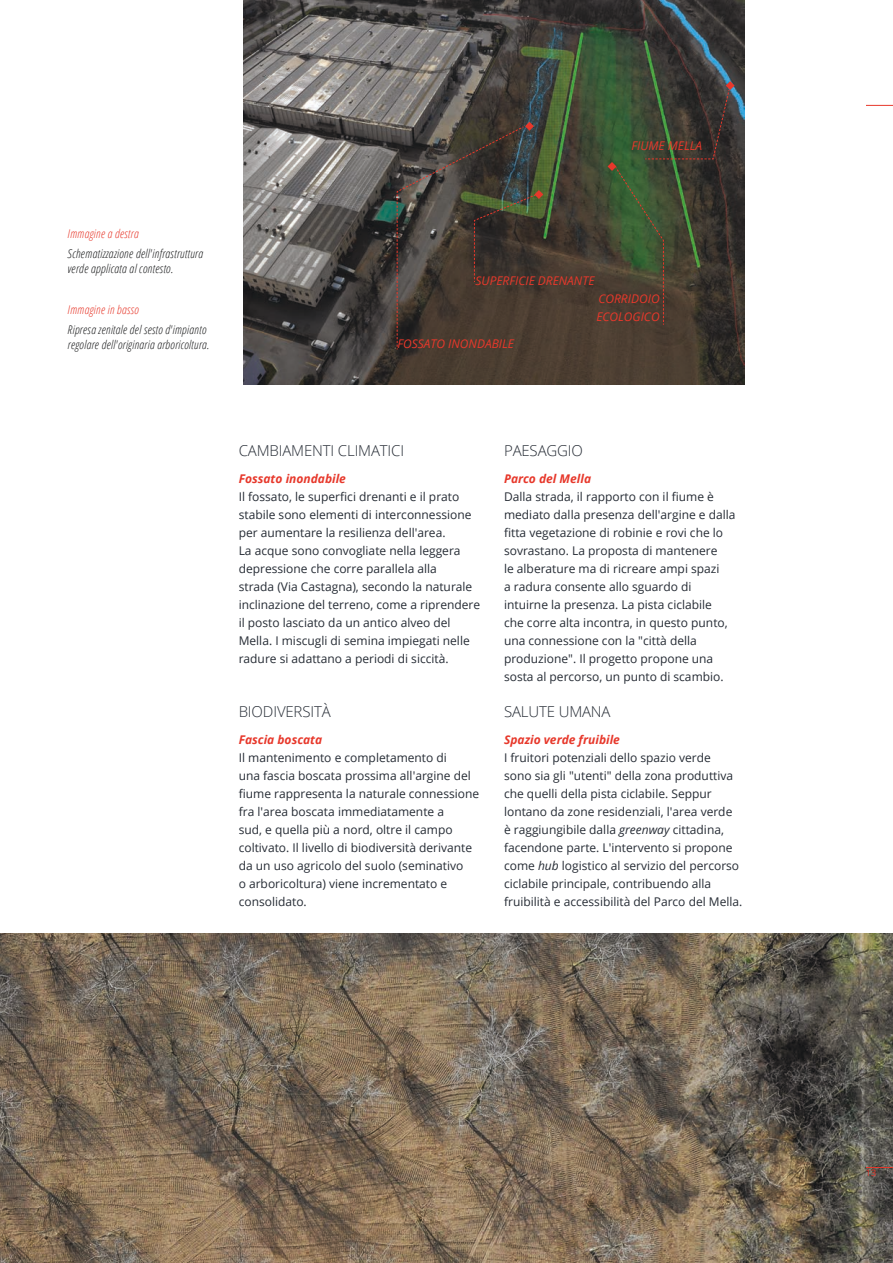
<style>
.page{position:relative;width:893px;height:1263px;background:#fff}
.page>*{position:absolute;margin:0;border:0;box-sizing:border-box;transform-origin:0 0}
.t1{font:300 15px "Open Sans";letter-spacing:-.01em;color:#262c35}
.t2{font:italic 300 condensed 12.15px/15.1px "Open Sans";letter-spacing:.02em;color:#1d1e1f}
.t3{font:12px/18px "Open Sans 2";color:#262c35}
.t4{font:italic 300 condensed 12px/15px "Open Sans";letter-spacing:.02em;color:#1d1e1f}
.t5{font:12px/18px "Open Sans Italic 2";color:#e7382b}
.t6{font:12px "Open Sans Bold Italic 2";color:#e7382b}
.t7{font:12px "Open Sans";color:#262c35}
.t8{font:italic 300 condensed 12px "Open Sans";letter-spacing:.02em;color:#e7382b}
.t9{font:9px "Open Sans";color:#e7382b}
.s1{font-family:"Open Sans Italic 2"}
.s2{font-family:"Open Sans"}
</style>
<div class="page">
<img style="left:243px;top:0;width:502px;height:384px">
<img style="left:0;top:933px;width:893px;height:330px">
<svg style="left:866px;top:105px;width:27px;height:1px"></svg>
<svg style="left:866px;top:1167px;width:27px;height:1px"></svg>
<svg style="left:396px;top:122px;width:147px;height:228px;background:#453e36"></svg>
<svg style="left:608px;top:81px;width:127px;height:244px;background:#3e4331"></svg>
<p class="t8" style="left:68px;top:225px;width:73px">Immagine a destra</p>
<p class="t2" style="left:68px;top:246px;width:137px">Schematizzazione dell'infrastruttura verde applicata al contesto.</p>
<p class="t8" style="left:68px;top:301px;width:73px">Immagine in basso</p>
<p class="t4" style="left:68px;top:322px;width:143px">Ripresa zenitale del sesto d'impianto regolare dell'originaria arboricoltura.</p>
<p class="t5" style="left:632px;top:136px;width:72px">FIUME MELLA</p>
<p class="t5" style="left:476px;top:271px;width:120px">SUPERFICIE DRENANTE</p>
<p class="t5" style="left:398px;top:334px;width:118px">FOSSATO INONDABILE</p>
<p class="t5" style="left:596px;top:289px;width:65px">CORRIDOIO<br>ECOLOGICO</p>
<p class="t1" style="left:239px;top:440px;width:167px">CAMBIAMENTI CLIMATICI</p>
<p class="t6" style="left:239px;top:470px;width:109px">Fossato inondabile</p>
<p class="t3" style="left:239px;top:487px;width:243px">Il fossato, le superfici drenanti e il prato stabile sono elementi di interconnessione per aumentare la resilienza dell'area.<br>La acque sono convogliate nella leggera depressione che corre parallela alla<br>strada (Via Castagna), secondo la naturale inclinazione del terreno, come a riprendere il posto lasciato da un antico alveo del Mella. I miscugli di semina impiegati nelle radure si adattano a periodi di siccità.</p>
<p class="t1" style="left:504px;top:440px;width:80px">PAESAGGIO</p>
<p class="t6" style="left:504px;top:470px;width:89px">Parco del Mella</p>
<p class="t3" style="left:504px;top:487px;width:233px">Dalla strada, il rapporto con il fiume è mediato dalla presenza dell'argine e dalla fitta vegetazione di robinie e rovi che lo sovrastano. La proposta di mantenere<br>le alberature ma di ricreare ampi spazi<br>a radura consente allo sguardo di intuirne la presenza. La pista ciclabile<br>che corre alta incontra, in questo punto, una connessione con la "città della produzione". Il progetto propone una sosta al percorso, un punto di scambio.</p>
<p class="t1" style="left:239px;top:701px;width:94px">BIODIVERSITÀ</p>
<p class="t1" style="left:504px;top:701px;width:108px">SALUTE UMANA</p>
<p class="t6" style="left:239px;top:731px;width:85px">Fascia boscata</p>
<p class="t6" style="left:504px;top:731px;width:117px">Spazio verde fruibile</p>
<p class="t3" style="left:239px;top:748px;width:242px">Il mantenimento e completamento di<br>una fascia boscata prossima all'argine del fiume rappresenta la naturale connessione fra l'area boscata immediatamente a<br>sud, e quella più a nord, oltre il campo coltivato. Il livello di biodiversità derivante da un uso agricolo del suolo (seminativo<br>o arboricoltura) viene incrementato e</p>
<p class="t7" style="left:239px;top:893px;width:70px">consolidato.</p>
<p class="t3" style="left:504px;top:748px;width:231px">I fruitori potenziali dello spazio verde sono sia gli "utenti" della zona produttiva che quelli della pista ciclabile. Seppur</p>
<p class="t7" style="left:504px;top:803px;width:230px">lontano da zone residenziali, l'area verde</p>
<p class="t3" style="left:504px;top:820px;width:240px">è raggiungibile dalla <span class="s1">greenway</span> <span class="s2">cittadina, </span>facendone parte. L'intervento si propone come <span class="s1">hub</span> logistico al servizio del percorso ciclabile principale, contribuendo alla fruibilità e accessibilità del Parco del Mella.</p>
<p class="t9" style="left:866px;top:1167px;width:12px">13</p>
</div>
